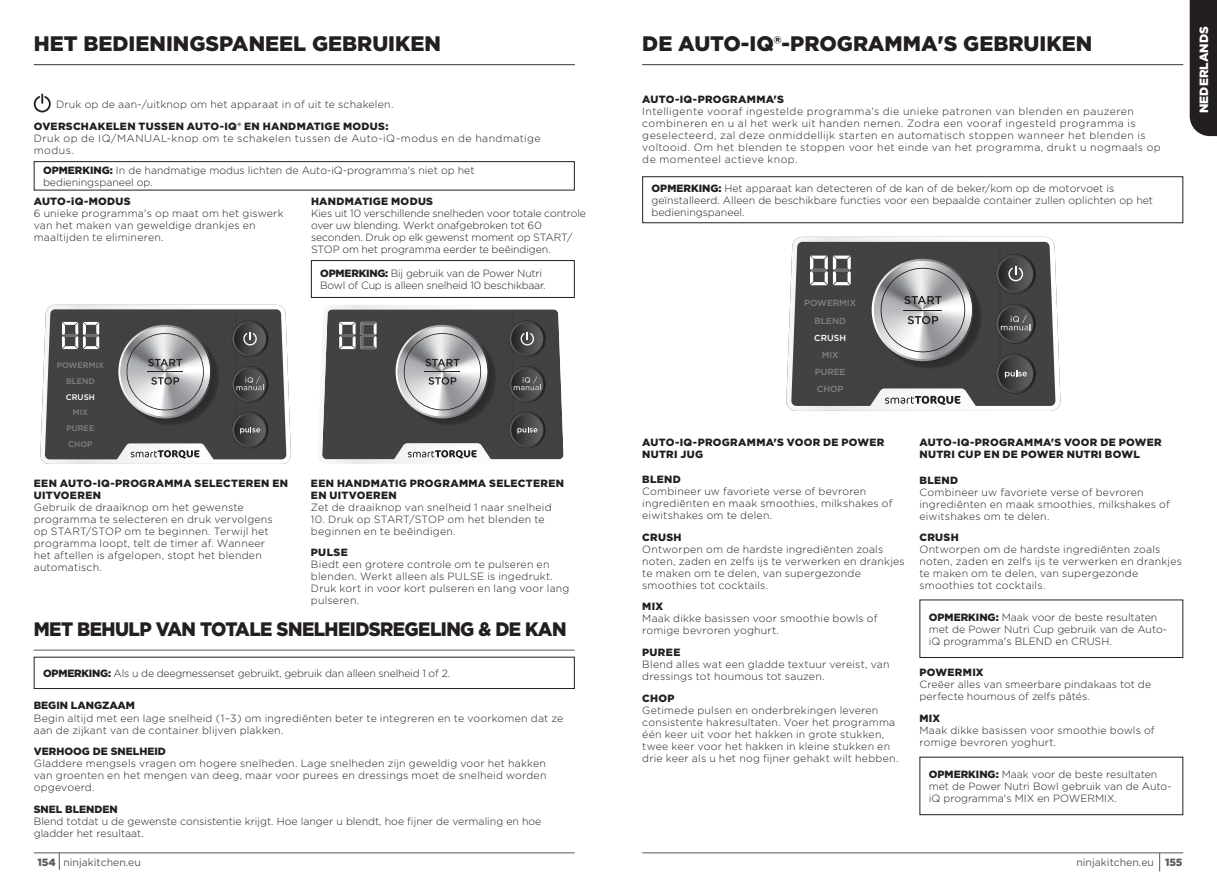
<style>
.page{position:relative;width:1217px;height:893px;background:#fff}
.page>*{position:absolute;margin:0;border:0;box-sizing:border-box;transform-origin:0 0}
.t1{font:900 21px "Gotham";color:#231f20}
.t2{font:900 19.5px "Gotham";letter-spacing:-.03em;color:#231f20;scale:.94 1}
.t3{font:900 12px "Gotham";color:#fff}
.t4{font:300 10.5px/12px "Gotham";letter-spacing:.015em;color:#231f20}
.t5{font:300 10.5px/12px "Gotham";letter-spacing:.045em;color:#231f20}
.t6{font:900 10.5px/12px "Gotham";letter-spacing:.025em;color:#231f20}
.t7{font:300 10.5px/12px "Gotham";letter-spacing:-.01em;color:#231f20}
.t8{font:300 10.5px/12px "Gotham";letter-spacing:-.02em;color:#231f20}
.t9{font:900 10.5px "Gotham";color:#231f20}
.t10{font:10.5px "Gotham";color:#58595b}
.t11{font:500 8.85px/17.1px "Gotham";color:#808285;text-align:center}
.t12{font:500 8.85px "Gotham";color:#fff}
.t13{font:500 8.1px/15.6px "Gotham";color:#808285;text-align:center}
.t14{font:500 8.1px "Gotham";color:#fff}
.s1{font-weight:900}
</style>
<div class="page">
<hr style="left:642px;top:64px;width:540px;height:1px;background:#58595b">
<hr style="left:34px;top:64px;width:540px;height:1px;background:#58595b">
<svg style="left:34px;top:94px;width:17px;height:18px"></svg>
<div style="left:642px;top:176px;width:540px;height:47px;border:1px solid #231f20"></div>
<svg style="left:40px;top:305px;width:251px;height:159px;background:#717172"></svg>
<svg style="left:322px;top:305px;width:242px;height:159px;background:#6c6c6d"></svg>
<svg style="left:786px;top:237px;width:274px;height:174px;background:#707071"></svg>
<svg style="left:884px;top:396px;width:76px;height:9px"></svg>
<div style="left:919px;top:757px;width:263px;height:58px;border:1px solid #231f20"></div>
<div style="left:34px;top:161px;width:540px;height:29px;border:1px solid #231f20"></div>
<div style="left:34px;top:657px;width:540px;height:32px;border:1px solid #231f20"></div>
<div style="left:311px;top:260px;width:263px;height:38px;border:1px solid #231f20"></div>
<hr style="left:34px;top:650px;width:540px;height:1px;background:#58595b">
<div style="left:919px;top:600px;width:263px;height:58px;border:1px solid #231f20"></div>
<hr style="left:642px;top:852px;width:540px;height:1px;background:#58595b">
<hr style="left:34px;top:852px;width:540px;height:1px;background:#58595b">
<svg style="left:59px;top:853px;width:1px;height:17px"></svg>
<div style="left:1189px;top:0;width:27px;height:136px;background:#231f20"></div>
<h1 class="t1" style="left:34px;top:29px;width:408px">HET BEDIENINGSPANEEL GEBRUIKEN</h1>
<p class="t4" style="left:56px;top:98px;width:339px">Druk op de aan-/uitknop om het apparaat in of uit te schakelen.</p>
<p class="t6" style="left:34px;top:120px;width:356px">OVERSCHAKELEN TUSSEN AUTO-IQ® EN HANDMATIGE MODUS:</p>
<p class="t5" style="left:34px;top:132px;width:508px">Druk op de IQ/MANUAL-knop om te schakelen tussen de Auto-iQ-modus en de handmatige modus.</p>
<p class="t4" style="left:43px;top:164px;width:433px"><span class="s1">OPMERKING:</span> In de handmatige modus lichten de Auto-iQ-programma's niet op het bedieningspaneel op.</p>
<p class="t6" style="left:34px;top:195px;width:98px">AUTO-iQ-MODUS</p>
<p class="t4" style="left:34px;top:207px;width:251px">6 unieke programma's op maat om het giswerk van het maken van geweldige drankjes en maaltijden te elimineren.</p>
<p class="t6" style="left:311px;top:195px;width:124px">HANDMATIGE MODUS</p>
<p class="t7" style="left:311px;top:207px;width:276px">Kies uit 10 verschillende snelheden voor totale controle over uw blending. Werkt onafgebroken tot 60 seconden. Druk op elk gewenst moment op START/ STOP om het programma eerder te beëindigen.</p>
<p class="t8" style="left:320px;top:267px;width:227px"><span class="s1">OPMERKING:</span> Bij gebruik van de Power Nutri<br>Bowl of Cup is alleen snelheid 10 beschikbaar.</p>
<p class="t13" style="left:57px;top:358px;width:49px">POWERMIX<br>BLEND</p>
<p class="t14" style="left:66px;top:391px;width:31px">CRUSH</p>
<p class="t13" style="left:66px;top:405px;width:30px">MIX<br>PUREE<br>CHOP</p>
<h1 class="t1" style="left:642px;top:29px;width:451px">DE AUTO-IQ®-PROGRAMMA'S GEBRUIKEN</h1>
<p class="t6" style="left:642px;top:93px;width:143px">AUTO-IQ-PROGRAMMA'S</p>
<p class="t5" style="left:642px;top:105px;width:520px">Intelligente vooraf ingestelde programma's die unieke patronen van blenden en pauzeren combineren en u al het werk uit handen nemen. Zodra een vooraf ingesteld programma is geselecteerd, zal deze onmiddellijk starten en automatisch stoppen wanneer het blenden is voltooid. Om het blenden te stoppen voor het einde van het programma, drukt u nogmaals op de momenteel actieve knop.</p>
<p class="t4" style="left:651px;top:182px;width:503px"><span class="s1">OPMERKING:</span> Het apparaat kan detecteren of de kan of de beker/kom op de motorvoet is geïnstalleerd. Alleen de beschikbare functies voor een bepaalde container zullen oplichten op het bedieningspaneel.</p>
<p class="t11" style="left:804px;top:295px;width:53px">POWERMIX<br>BLEND</p>
<p class="t12" style="left:814px;top:332px;width:33px">CRUSH</p>
<p class="t11" style="left:814px;top:346px;width:32px">MIX<br>PUREE<br>CHOP</p>
<p class="t6" style="left:642px;top:436px;width:243px">AUTO-IQ-PROGRAMMA'S VOOR DE POWER<br>NUTRI JUG</p>
<p class="t6" style="left:919px;top:436px;width:243px">AUTO-IQ-PROGRAMMA'S VOOR DE POWER<br>NUTRI CUP EN DE POWER NUTRI BOWL</p>
<p class="t6" style="left:642px;top:473px;width:40px">BLEND</p>
<p class="t4" style="left:642px;top:485px;width:252px">Combineer uw favoriete verse of bevroren ingrediënten en maak smoothies, milkshakes of eiwitshakes om te delen.</p>
<p class="t6" style="left:642px;top:531px;width:41px">CRUSH</p>
<p class="t4" style="left:642px;top:542px;width:264px">Ontworpen om de hardste ingrediënten zoals noten, zaden en zelfs ijs te verwerken en drankjes te maken om te delen, van supergezonde smoothies tot cocktails.</p>
<p class="t6" style="left:642px;top:600px;width:22px">MIX</p>
<p class="t4" style="left:642px;top:612px;width:237px">Maak dikke basissen voor smoothie bowls of romige bevroren yoghurt.</p>
<p class="t6" style="left:642px;top:646px;width:40px">PUREE</p>
<p class="t4" style="left:642px;top:658px;width:249px">Blend alles wat een gladde textuur vereist, van dressings tot houmous tot sauzen.</p>
<p class="t6" style="left:642px;top:692px;width:34px">CHOP</p>
<p class="t4" style="left:642px;top:704px;width:257px">Getimede pulsen en onderbrekingen leveren consistente hakresultaten. Voer het programma één keer uit voor het hakken in grote stukken, twee keer voor het hakken in kleine stukken en drie keer als u het nog fijner gehakt wilt hebben.</p>
<p class="t6" style="left:919px;top:474px;width:40px">BLEND</p>
<p class="t4" style="left:919px;top:486px;width:252px">Combineer uw favoriete verse of bevroren ingrediënten en maak smoothies, milkshakes of eiwitshakes om te delen.</p>
<p class="t6" style="left:919px;top:531px;width:41px">CRUSH</p>
<p class="t4" style="left:919px;top:543px;width:264px">Ontworpen om de hardste ingrediënten zoals noten, zaden en zelfs ijs te verwerken en drankjes te maken om te delen, van supergezonde smoothies tot cocktails.</p>
<p class="t6" style="left:34px;top:477px;width:256px">EEN AUTO-IQ-PROGRAMMA SELECTEREN EN<br>UITVOEREN</p>
<p class="t4" style="left:34px;top:501px;width:240px">Gebruik de draaiknop om het gewenste programma te selecteren en druk vervolgens op START/STOP om te beginnen. Terwijl het programma loopt, telt de timer af. Wanneer het aftellen is afgelopen, stopt het blenden automatisch.</p>
<p class="t6" style="left:311px;top:477px;width:254px">EEN HANDMATIG PROGRAMMA SELECTEREN<br>EN UITVOEREN</p>
<p class="t4" style="left:311px;top:501px;width:242px">Zet de draaiknop van snelheid 1 naar snelheid</p>
<p class="t4" style="left:311px;top:513px;width:235px">10. Druk op START/STOP om het blenden te beginnen en te beëindigen.</p>
<p class="t6" style="left:311px;top:547px;width:38px">PULSE</p>
<p class="t4" style="left:311px;top:558px;width:260px">Biedt een grotere controle om te pulseren en blenden. Werkt alleen als PULSE is ingedrukt.<br>Druk kort in voor kort pulseren en lang voor lang pulseren.</p>
<h2 class="t2" style="left:34px;top:616px;width:568px">MET BEHULP VAN TOTALE SNELHEIDSREGELING &amp; DE KAN</h2>
<p class="t4" style="left:928px;top:611px;width:240px"><span class="s1">OPMERKING:</span> Maak voor de beste resultaten met de Power Nutri Cup gebruik van de Auto&shy;iQ programma's BLEND en CRUSH.</p>
<p class="t6" style="left:919px;top:666px;width:66px">POWERMIX</p>
<p class="t4" style="left:919px;top:678px;width:233px">Creëer alles van smeerbare pindakaas tot de perfecte houmous of zelfs pâtés.</p>
<p class="t6" style="left:919px;top:712px;width:22px">MIX</p>
<p class="t4" style="left:919px;top:724px;width:237px">Maak dikke basissen voor smoothie bowls of romige bevroren yoghurt.</p>
<p class="t8" style="left:43px;top:667px;width:408px"><span class="s1">OPMERKING:</span> Als u de deegmessenset gebruikt, gebruik dan alleen snelheid 1 of 2.</p>
<p class="t9" style="left:34px;top:698px;width:103px">BEGIN LANGZAAM</p>
<p class="t4" style="left:34px;top:711px;width:531px">Begin altijd met een lage snelheid (1–3) om ingrediënten beter te integreren en te voorkomen dat ze aan de zijkant van de container blijven plakken.</p>
<p class="t9" style="left:34px;top:744px;width:133px">VERHOOG DE SNELHEID</p>
<p class="t4" style="left:34px;top:757px;width:514px;text-align:justify">Gladdere mengsels vragen om hogere snelheden. Lage snelheden zijn geweldig voor het hakken van groenten en het mengen van deeg, maar voor purees en dressings moet de snelheid worden opgevoerd.</p>
<p class="t9" style="left:34px;top:802px;width:86px">SNEL BLENDEN</p>
<p class="t4" style="left:34px;top:815px;width:509px">Blend totdat u de gewenste consistentie krijgt. Hoe langer u blendt, hoe fijner de vermaling en hoe gladder het resultaat.</p>
<p class="t4" style="left:928px;top:768px;width:244px"><span class="s1">OPMERKING:</span> Maak voor de beste resultaten met de Power Nutri Bowl gebruik van de Auto&shy;iQ programma's MIX en POWERMIX.</p>
<p class="t10" style="left:37px;top:855px;width:105px"><span class="s1">154</span> ninjakitchen.eu</p>
<p class="t10" style="left:1076px;top:855px;width:108px">ninjakitchen.eu <span class="s1">155</span></p>
<p class="t3" style="left:1195px;top:113px;width:88px;rotate:-90deg">NEDERLANDS</p>
</div>
